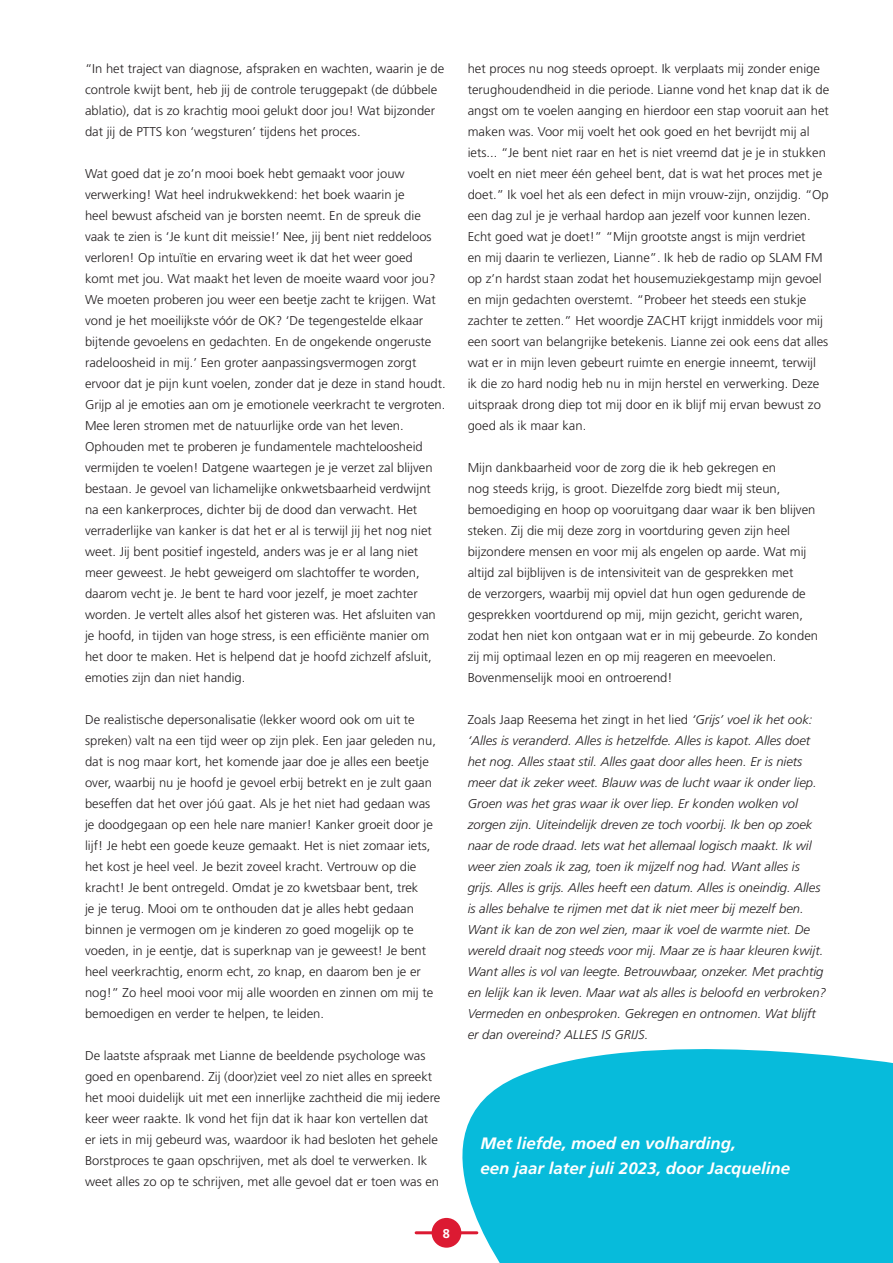
<style>
.page{position:relative;width:893px;height:1263px;background:#fff}
.page>*{position:absolute;margin:0;border:0;box-sizing:border-box;transform-origin:0 0}
.t1{font:italic 700 16.5px/25.5px "Frutiger LT Std";color:#fff}
.t2{font:300 12.75px/21px "Frutiger LT Std";color:#231f20}
.t3{font:italic 300 12.75px/21px "Frutiger LT Std";color:#231f20}
.t4{font:700 12.75px "Frutiger LT Std";color:#fff}
.s1{font-style:normal}
</style>
<div class="page">
<svg style="left:414px;top:1049px;width:479px;height:214px;fill:#07bbdb"></svg>
<div style="left:432px;top:1218px;width:29px;height:30px;background:#dc1a32;border-radius:50%"></div>
<hr style="left:416px;top:1231px;width:61px;height:3px;background:#dc1a32">
<p class="t2" style="left:85px;top:59px;width:361px">“In het traject van diagnose, afspraken en wachten, waarin je de controle kwijt bent, heb jij de controle teruggepakt (de dúbbele ablatio), dat is zo krachtig mooi gelukt door jou! Wat bijzonder dat jij de PTTS kon ‘wegsturen’ tijdens het proces.</p>
<p class="t2" style="left:85px;top:164px;width:362px">Wat goed dat je zo’n mooi boek hebt gemaakt voor jouw verwerking! Wat heel indrukwekkend: het boek waarin je<br>heel bewust afscheid van je borsten neemt. En de spreuk die vaak te zien is ‘Je kunt dit meissie!’ Nee, jij bent niet reddeloos verloren! Op intuïtie en ervaring weet ik dat het weer goed<br>komt met jou. Wat maakt het leven de moeite waard voor jou?<br>We moeten proberen jou weer een beetje zacht te krijgen. Wat vond je het moeilijkste vóór de OK? ‘De tegengestelde elkaar bijtende gevoelens en gedachten. En de ongekende ongeruste radeloosheid in mij.’ Een groter aanpassingsvermogen zorgt ervoor dat je pijn kunt voelen, zonder dat je deze in stand houdt.<br>Grijp al je emoties aan om je emotionele veerkracht te vergroten.<br>Mee leren stromen met de natuurlijke orde van het leven.<br>Ophouden met te proberen je fundamentele machteloosheid vermijden te voelen! Datgene waartegen je je verzet zal blijven bestaan. Je gevoel van lichamelijke onkwetsbaarheid verdwijnt na een kankerproces, dichter bij de dood dan verwacht. Het verraderlijke van kanker is dat het er al is terwijl jij het nog niet weet. Jij bent positief ingesteld, anders was je er al lang niet meer geweest. Je hebt geweigerd om slachtoffer te worden, daarom vecht je. Je bent te hard voor jezelf, je moet zachter worden. Je vertelt alles alsof het gisteren was. Het afsluiten van je hoofd, in tijden van hoge stress, is een efficiënte manier om het door te maken. Het is helpend dat je hoofd zichzelf afsluit, emoties zijn dan niet handig.</p>
<p class="t2" style="left:85px;top:710px;width:352px">De realistische depersonalisatie (lekker woord ook om uit te spreken) valt na een tijd weer op zijn plek. Een jaar geleden nu, dat is nog maar kort, het komende jaar doe je alles een beetje over, waarbij nu je hoofd je gevoel erbij betrekt en je zult gaan beseffen dat het over jóú gaat. Als je het niet had gedaan was je doodgegaan op een hele nare manier! Kanker groeit door je lijf! Je hebt een goede keuze gemaakt. Het is niet zomaar iets, het kost je heel veel. Je bezit zoveel kracht. Vertrouw op die kracht! Je bent ontregeld. Omdat je zo kwetsbaar bent, trek<br>je je terug. Mooi om te onthouden dat je alles hebt gedaan binnen je vermogen om je kinderen zo goed mogelijk op te voeden, in je eentje, dat is superknap van je geweest! Je bent heel veerkrachtig, enorm echt, zo knap, en daarom ben je er nog!” Zo heel mooi voor mij alle woorden en zinnen om mij te bemoedigen en verder te helpen, te leiden.</p>
<p class="t2" style="left:85px;top:1046px;width:357px">De laatste afspraak met Lianne de beeldende psychologe was goed en openbarend. Zij (door)ziet veel zo niet alles en spreekt het mooi duidelijk uit met een innerlijke zachtheid die mij iedere keer weer raakte. Ik vond het fijn dat ik haar kon vertellen dat er iets in mij gebeurd was, waardoor ik had besloten het gehele Borstproces te gaan opschrijven, met als doel te verwerken. Ik weet alles zo op te schrijven, met alle gevoel dat er toen was en</p>
<p class="t4" style="left:443px;top:1226px;width:9px">8</p>
<p class="t2" style="left:468px;top:59px;width:363px">het proces nu nog steeds oproept. Ik verplaats mij zonder enige terughoudendheid in die periode. Lianne vond het knap dat ik de angst om te voelen aanging en hierdoor een stap vooruit aan het maken was. Voor mij voelt het ook goed en het bevrijdt mij al iets... “Je bent niet raar en het is niet vreemd dat je je in stukken voelt en niet meer één geheel bent, dat is wat het proces met je doet.” Ik voel het als een defect in mijn vrouw-zijn, onzijdig. “Op een dag zul je je verhaal hardop aan jezelf voor kunnen lezen.<br>Echt goed wat je doet!” “Mijn grootste angst is mijn verdriet<br>en mij daarin te verliezen, Lianne”. Ik heb de radio op SLAM FM op z’n hardst staan zodat het housemuziekgestamp mijn gevoel en mijn gedachten overstemt. “Probeer het steeds een stukje zachter te zetten.” Het woordje ZACHT krijgt inmiddels voor mij een soort van belangrijke betekenis. Lianne zei ook eens dat alles wat er in mijn leven gebeurt ruimte en energie inneemt, terwijl<br>ik die zo hard nodig heb nu in mijn herstel en verwerking. Deze uitspraak drong diep tot mij door en ik blijf mij ervan bewust zo goed als ik maar kan.</p>
<p class="t2" style="left:468px;top:458px;width:352px">Mijn dankbaarheid voor de zorg die ik heb gekregen en<br>nog steeds krijg, is groot. Diezelfde zorg biedt mij steun, bemoediging en hoop op vooruitgang daar waar ik ben blijven steken. Zij die mij deze zorg in voortduring geven zijn heel bijzondere mensen en voor mij als engelen op aarde. Wat mij altijd zal bijblijven is de intensiviteit van de gesprekken met<br>de verzorgers, waarbij mij opviel dat hun ogen gedurende de gesprekken voortdurend op mij, mijn gezicht, gericht waren, zodat hen niet kon ontgaan wat er in mij gebeurde. Zo konden zij mij optimaal lezen en op mij reageren en meevoelen.<br>Bovenmenselijk mooi en ontroerend!</p>
<p class="t3" style="left:468px;top:710px;width:360px"><span class="s1">Zoals Jaap Reesema het zingt in het lied</span> ‘Grijs’ voel ik het ook: ‘Alles is veranderd. Alles is hetzelfde. Alles is kapot. Alles doet het nog. Alles staat stil. Alles gaat door alles heen. Er is niets meer dat ik zeker weet. Blauw was de lucht waar ik onder liep.<br>Groen was het gras waar ik over liep. Er konden wolken vol zorgen zijn. Uiteindelijk dreven ze toch voorbij. Ik ben op zoek naar de rode draad. Iets wat het allemaal logisch maakt. Ik wil weer zien zoals ik zag, toen ik mijzelf nog had. Want alles is grijs. Alles is grijs. Alles heeft een datum. Alles is oneindig. Alles is alles behalve te rijmen met dat ik niet meer bij mezelf ben.<br>Want ik kan de zon wel zien, maar ik voel de warmte niet. De wereld draait nog steeds voor mij. Maar ze is haar kleuren kwijt.<br>Want alles is vol van leegte. Betrouwbaar, onzeker. Met prachtig en lelijk kan ik leven. Maar wat als alles is beloofd en verbroken?<br>Vermeden en onbesproken. Gekregen en ontnomen. Wat blijft er dan overeind? ALLES IS GRIJS.</p>
<p class="t1" style="left:480px;top:1130px;width:311px">Met liefde, moed en volharding,<br>een jaar later juli 2023, door Jacqueline</p>
</div>
